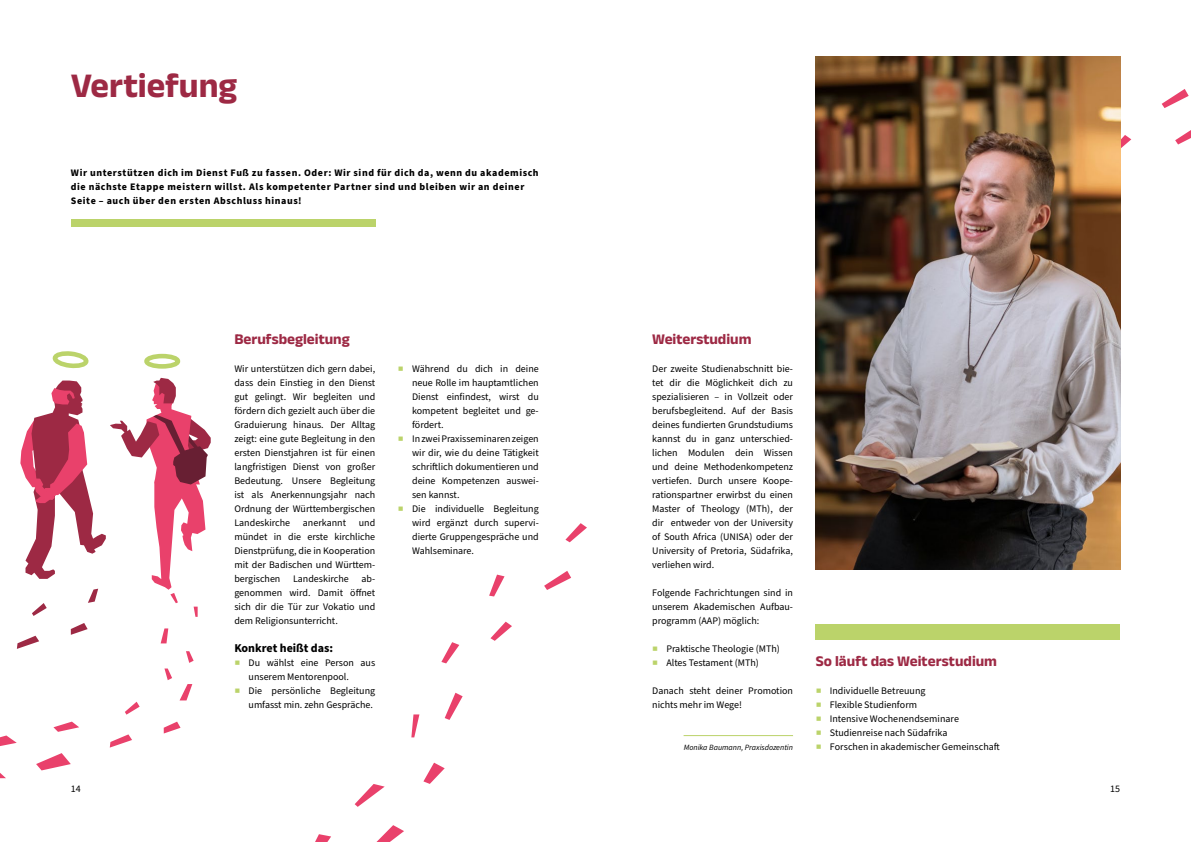
<style>
.page{position:relative;width:1191px;height:842px;background:#fff}
.page>*{position:absolute;margin:0;border:0;box-sizing:border-box;transform-origin:0 0}
.t1{font:500 35px "Anek Latin";color:#9d2944}
.t2{font:500 15px "Anek Latin";color:#9d2944}
.t3{font:700 12px "Source Sans Pro";color:#000}
.t4{font:10px/14px "Source Sans Pro";color:#000;text-align:justify}
.t5{font:700 10px/14px "Source Sans Pro";letter-spacing:.055em;color:#000}
.t6{font:italic 8px "Source Sans Pro";color:#000}
.s1{color:#bbd36a}
</style>
<div class="page">
<svg style="left:490px;top:622px;width:22px;height:19px"></svg>
<svg style="left:1175px;top:130px;width:16px;height:14px"></svg>
<svg style="left:1161px;top:89px;width:27px;height:19px"></svg>
<svg style="left:1120px;top:135px;width:11px;height:19px"></svg>
<hr style="left:683px;top:735px;width:110px;height:1px;background:#bbd36a">
<img style="left:815px;top:57px;width:305px;height:513px">
<svg style="left:36px;top:753px;width:35px;height:17px"></svg>
<svg style="left:0;top:773px;width:6px;height:5px"></svg>
<svg style="left:53px;top:722px;width:26px;height:10px"></svg>
<svg style="left:0;top:735px;width:17px;height:11px"></svg>
<svg style="left:180px;top:684px;width:12px;height:16px"></svg>
<svg style="left:186px;top:651px;width:8px;height:12px"></svg>
<svg style="left:164px;top:668px;width:8px;height:12px"></svg>
<svg style="left:161px;top:628px;width:7px;height:15px"></svg>
<svg style="left:164px;top:722px;width:16px;height:11px"></svg>
<svg style="left:110px;top:734px;width:22px;height:14px"></svg>
<svg style="left:125px;top:702px;width:15px;height:13px"></svg>
<svg style="left:71px;top:623px;width:17px;height:12px"></svg>
<svg style="left:17px;top:636px;width:22px;height:13px"></svg>
<svg style="left:20px;top:378px;width:191px;height:239px"></svg>
<div style="left:144px;top:354px;width:36px;height:15px;border:5px solid #bbd36a;border-radius:50%"></div>
<svg style="left:52px;top:351px;width:37px;height:18px"></svg>
<div style="left:71px;top:220px;width:304px;height:7px;background:#bbd36a"></div>
<div style="left:815px;top:624px;width:305px;height:16px;background:#bbd36a"></div>
<svg style="left:376px;top:825px;width:28px;height:17px"></svg>
<svg style="left:315px;top:834px;width:16px;height:8px"></svg>
<svg style="left:355px;top:784px;width:30px;height:23px"></svg>
<svg style="left:423px;top:763px;width:22px;height:21px"></svg>
<svg style="left:411px;top:714px;width:8px;height:23px"></svg>
<svg style="left:445px;top:693px;width:17px;height:27px"></svg>
<svg style="left:544px;top:571px;width:27px;height:19px"></svg>
<svg style="left:441px;top:642px;width:18px;height:21px"></svg>
<svg style="left:489px;top:575px;width:15px;height:21px"></svg>
<svg style="left:565px;top:523px;width:22px;height:19px"></svg>
<h1 class="t1" style="left:71px;top:62px;width:168px">Vertiefung</h1>
<p class="t5" style="left:71px;top:166px;width:469px">Wir unterstützen dich im Dienst Fuß zu fassen. Oder: Wir sind für dich da, wenn du akademisch die nächste Etappe meistern willst. Als kompetenter Partner sind und bleiben wir an deiner<br>Seite – auch über den ersten Abschluss hinaus!</p>
<h2 class="t2" style="left:234px;top:328px;width:117px">Berufsbegleitung</h2>
<p class="t4" style="left:234px;top:362px;width:142px">Wir unterstützen dich gern dabei, dass dein Einstieg in den Dienst gut gelingt. Wir begleiten und fördern dich gezielt auch über die Graduierung hinaus. Der Alltag zeigt: eine gute Begleitung in den ersten Dienstjahren ist für einen langfristigen Dienst von großer Bedeutung. Unsere Begleitung ist als Anerkennungsjahr nach Ordnung der Württembergischen Landeskirche</p>
<p class="t4" style="left:234px;top:516px;width:142px;text-indent:124px">und mündet in die erste kirchliche Dienstprüfung, die in Kooperation mit der Badischen und Württem&shy;bergischen</p>
<p class="t4" style="left:303px;top:516px;width:45px">anerkannt</p>
<p class="t4" style="left:234px;top:572px;width:142px;text-indent:127px">ab&shy;genommen wird. Damit öffnet sich dir die Tür zur Vokatio und dem Religionsunterricht.</p>
<p class="t3" style="left:234px;top:640px;width:100px">Konkret heißt das:</p>
<p class="t4" style="left:249px;top:656px;width:128px;text-indent:-14px"><span class="s1">■</span> Du wählst eine Person aus unserem Mentorenpool.</p>
<p class="t4" style="left:234px;top:684px;width:142px;text-align:right"><span class="s1">■</span> Die persönliche Begleitung umfasst min. zehn Gespräche.</p>
<p class="t4" style="left:293px;top:572px;width:57px">Landeskirche</p>
<p class="t4" style="left:412px;top:362px;width:128px;text-indent:-14px"><span class="s1">■</span> Während du dich in deine neue Rolle im hauptamtlichen Dienst einfindest, wirst du kompetent begleitet und ge&shy;fördert.</p>
<p class="t4" style="left:412px;top:432px;width:128px;text-indent:-14px"><span class="s1">■</span> In zwei Praxisseminaren zeigen wir dir, wie du deine Tätigkeit schriftlich dokumentieren und deine Kompetenzen auswei&shy;sen kannst.</p>
<p class="t4" style="left:412px;top:502px;width:128px;text-indent:-14px"><span class="s1">■</span> Die individuelle Begleitung wird ergänzt durch supervi&shy;dierte Gruppengespräche und Wahlseminare.</p>
<h2 class="t2" style="left:652px;top:328px;width:101px">Weiterstudium</h2>
<p class="t4" style="left:652px;top:362px;width:142px">Der zweite Studienabschnitt bie&shy;tet dir die Möglichkeit dich zu spezialisieren – in Vollzeit oder berufsbegleitend. Auf der Basis deines fundierten Grundstudiums kannst du in ganz unterschied&shy;lichen Modulen dein Wissen und deine Methodenkompetenz vertiefen. Durch unsere Koope&shy;rationspartner erwirbst du einen Master of Theology (MTh), der dir entweder von der University of South Africa (UNISA) oder der University of Pretoria, Südafrika, verliehen wird.</p>
<p class="t4" style="left:652px;top:586px;width:142px">Folgende Fachrichtungen sind in unserem Akademischen Aufbau&shy;programm (AAP) möglich:</p>
<p class="t4" style="left:652px;top:642px;width:129px"><span class="s1">■</span> Praktische Theologie (MTh)</p>
<p class="t4" style="left:652px;top:656px;width:108px"><span class="s1">■</span> Altes Testament (MTh)</p>
<p class="t4" style="left:652px;top:684px;width:142px">Danach steht deiner Promotion nichts mehr im Wege!</p>
<p class="t6" style="left:684px;top:742px;width:111px">Monika Baumann, Praxisdozentin</p>
<h2 class="t2" style="left:815px;top:650px;width:183px">So läuft das Weiterstudium</h2>
<p class="t4" style="left:815px;top:684px;width:111px"><span class="s1">■</span> Individuelle Betreuung</p>
<p class="t4" style="left:815px;top:698px;width:103px"><span class="s1">■</span> Flexible Studienform</p>
<p class="t4" style="left:815px;top:712px;width:145px"><span class="s1">■</span> Intensive Wochenendseminare</p>
<p class="t4" style="left:815px;top:726px;width:133px"><span class="s1">■</span> Studienreise nach Südafrika</p>
<p class="t4" style="left:815px;top:740px;width:185px"><span class="s1">■</span> Forschen in akademischer Gemeinschaft</p>
<p class="t4" style="left:71px;top:782px;width:11px">14</p>
<p class="t4" style="left:1110px;top:782px;width:11px">15</p>
</div>
